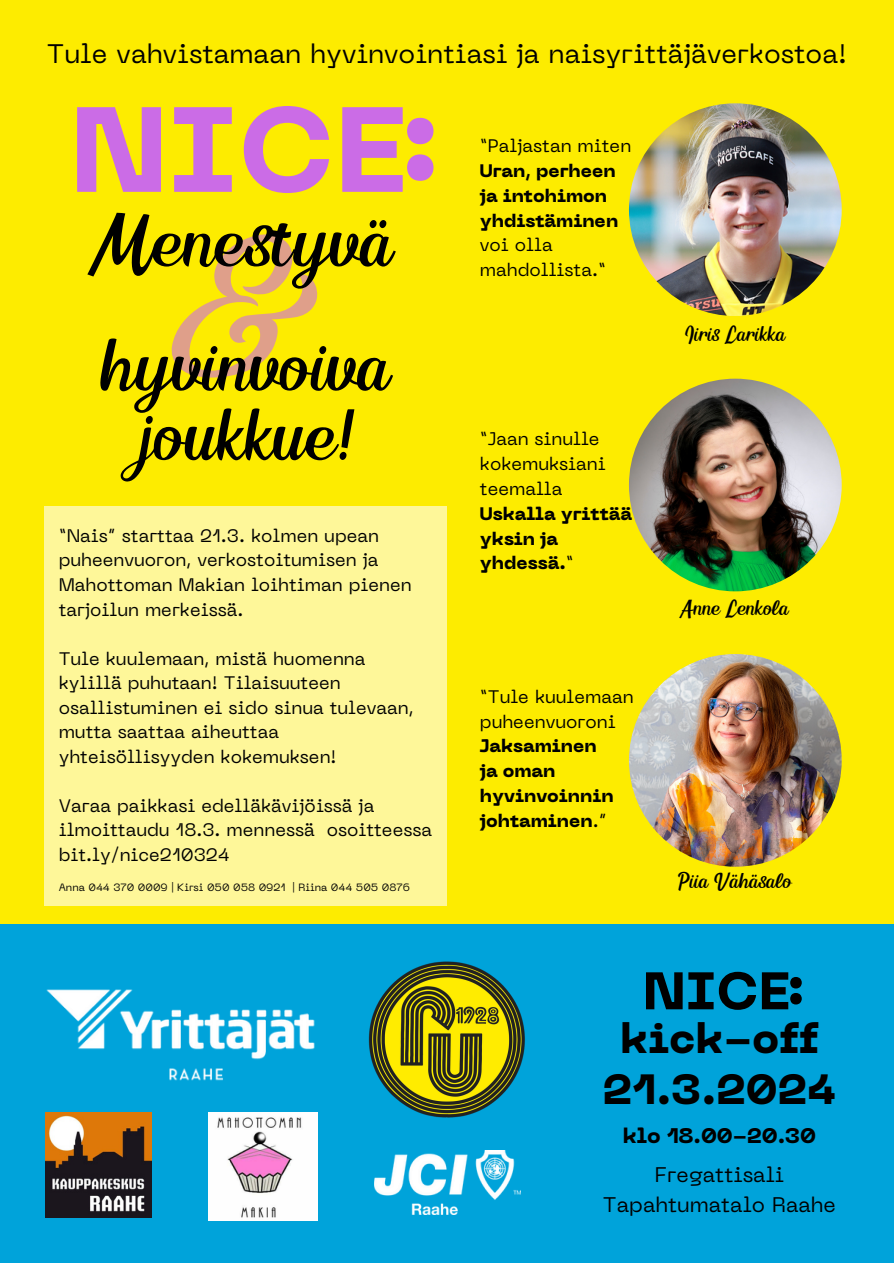
<style>
.page{position:relative;width:894px;height:1264px;background:#fff}
.page>*{position:absolute;margin:0;border:0;box-sizing:border-box;transform-origin:0 0}
.t1{font:italic 234.75px "Rumble Brave Script";color:#cb6ce6}
.t2{font:800 120px "PP Neue Machina";color:#cb6ce6}
.t3{font:72.75px/69.4px "Kingsman";color:#000;text-align:center}
.t4{font:800 52.5px "PP Neue Machina";color:#000}
.t5{font:800 42px/51.8px "PP Neue Machina";color:#000;text-align:center}
.t6{font:26.55px "PP Neue Machina";color:#000}
.t7{font:21px "Kingsman";color:#000}
.t8{font:21px/29.2px "PP Neue Machina";color:#000;text-align:center}
.t9{font:800 21px "PP Neue Machina";color:#000}
.t10{font:18px/24.8px "PP Neue Machina";color:#000}
.t11{font:800 18px/24.8px "PP Neue Machina";color:#000}
.t12{font:10.5px "PP Neue Machina";color:#000}
.s1{font-weight:800}
.s2{font-weight:400}
</style>
<div class="page">
<div style="left:0;top:0;width:893px;height:923px;background:#fdec00"></div>
<div style="left:0;top:924px;width:893px;height:338px;background:#00a3da"></div>
<img style="left:46px;top:989px;width:269px;height:92px">
<img style="left:361px;top:955px;width:170px;height:169px;border-radius:50%">
<div style="left:44px;top:506px;width:402px;height:400px;background:#fef799"></div>
<img style="left:628px;top:654px;width:213px;height:212px;border-radius:50%">
<img style="left:628px;top:378px;width:213px;height:213px;border-radius:50%">
<img style="left:628px;top:103px;width:213px;height:213px;border-radius:50%">
<img style="left:374px;top:1150px;width:146px;height:64px">
<img style="left:45px;top:1112px;width:106px;height:105px">
<img style="left:208px;top:1112px;width:109px;height:108px">
<h6 class="t6" style="left:47px;top:43px;width:801px">Tule vahvistamaan hyvinvointiasi ja naisyrittäjäverkostoa!</h6>
<h5 class="t2" style="left:70px;top:104px;width:339px">NICE</h5>
<p class="t2" style="left:398px;top:91px;width:45px">:</p>
<h5 class="t3" style="left:98px;top:211px;width:297px">Menestyvä</h5>
<h1 class="t1" style="left:172px;top:223px;width:149px">&amp;</h1>
<h6 class="t3" style="left:100px;top:335px;width:291px">hyvinvoiva joukkue!</h6>
<p class="t10" style="left:59px;top:525px;width:354px">“Nais” starttaa 21.3. kolmen upean puheenvuoron, verkostoitumisen ja<br>Mahottoman Makian loihtiman pienen tarjoilun merkeissä.</p>
<p class="t10" style="left:59px;top:647px;width:356px">Tule kuulemaan, mistä huomenna kylillä puhutaan! Tilaisuuteen osallistuminen ei sido sinua tulevaan, mutta saattaa aiheuttaa yhteisöllisyyden kokemuksen!</p>
<h1 class="t10" style="left:59px;top:794px;width:375px">Varaa paikkasi edelläkävijöissä ja ilmoittaudu 18.3. mennessä osoitteessa bit.ly/nice210324</h1>
<h4 class="t12" style="left:59px;top:882px;width:352px">Anna 044 370 0009 | Kirsi 050 058 0921 | Riina 044 505 0876</h4>
<h6 class="t10" style="left:479px;top:135px;width:153px">“Paljastan miten<br><span class="s1">Uran, perheen ja intohimon yhdistäminen </span>voi olla mahdollista.“</h6>
<p class="t7" style="left:685px;top:320px;width:102px">Iiris Larikka</p>
<h6 class="t10" style="left:479px;top:428px;width:153px">“Jaan sinulle kokemuksiani teemalla<br><span class="s1">Uskalla yrittää yksin ja yhdessä.</span>“</h6>
<h6 class="t11" style="left:479px;top:686px;width:155px"><span class="s2">“Tule kuulemaan puheenvuoroni<br></span>Jaksaminen<br>ja oman hyvinvoinnin johtaminen<span class="s2">.”</span></h6>
<h6 class="t7" style="left:681px;top:593px;width:109px">Anne Lenkola</h6>
<h2 class="t7" style="left:678px;top:866px;width:115px">Piia Vähäsalo</h2>
<p class="t4" style="left:642px;top:970px;width:164px">NICE:</p>
<p class="t5" style="left:602px;top:1016px;width:235px">kick-off<br>21.3.2024</p>
<p class="t9" style="left:622px;top:1127px;width:195px">klo 18.00-20.30</p>
<h5 class="t8" style="left:602px;top:1162px;width:234px">Fregattisali<br>Tapahtumatalo Raahe</h5>
</div>
